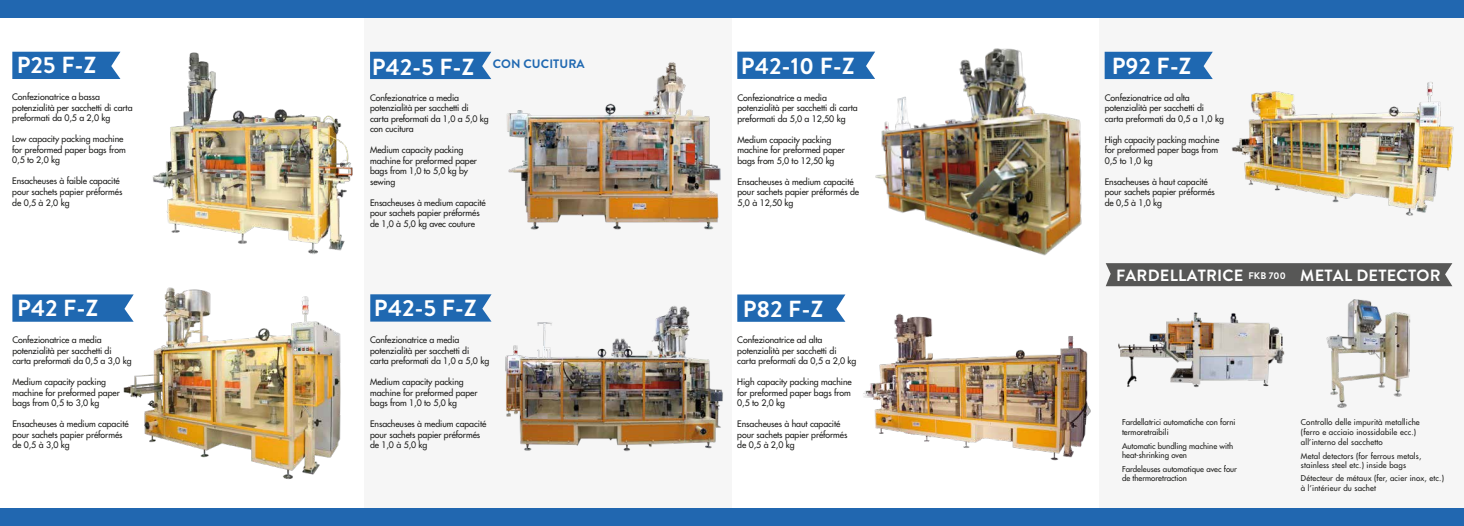
<style>
.page{position:relative;width:1464px;height:526px;background:#fff}
.page>*{position:absolute;margin:0;border:0;box-sizing:border-box;transform-origin:0 0}
.t1{font:700 23.19px "Brandon Grotesque";letter-spacing:.015em;color:#fff}
.t2{font:700 16.28px "Brandon Grotesque";letter-spacing:.015em;color:#fff}
.t3{font:700 12.25px "Brandon Grotesque";letter-spacing:.005em;color:#1f68b1}
.t4{font:700 9.62px "Brandon Grotesque";letter-spacing:.015em;color:#fff}
.t5{font:500 8.75px/10.5px "Futura Std";letter-spacing:-.01em;color:#1d1d1b}
.t6{font:500 7.88px/9.6px "Futura Std";letter-spacing:.02em;color:#1d1d1b}
.t7{font:500 7.88px/9.6px "Futura Std";color:#1d1d1b}
</style>
<div class="page">
<div style="left:365px;top:0;width:367px;height:526px;background:#f6f6f6"></div>
<div style="left:1099px;top:0;width:364px;height:526px;background:#f6f6f6"></div>
<div style="left:1105px;top:263px;width:347px;height:23px;background:#575756"></div>
<svg style="left:740px;top:294px;width:77px;height:28px;background:#246bb2"></svg>
<img style="left:817px;top:282px;width:324px;height:179px">
<div style="left:1104px;top:52px;width:108px;height:27px;background:#1f68b1"></div>
<img style="left:1232px;top:82px;width:222px;height:134px">
<div style="left:12px;top:52px;width:108px;height:27px;background:#1f68b1"></div>
<img style="left:141px;top:17px;width:224px;height:237px">
<svg style="left:12px;top:294px;width:79px;height:28px;background:#256cb3"></svg>
<img style="left:91px;top:287px;width:250px;height:193px">
<div style="left:370px;top:52px;width:121px;height:27px;background:#1f68b1"></div>
<img style="left:507px;top:62px;width:213px;height:168px">
<svg style="left:370px;top:294px;width:117px;height:28px;background:#266db3"></svg>
<img style="left:487px;top:294px;width:253px;height:158px">
<div style="left:737px;top:52px;width:123px;height:27px;background:#1f68b1"></div>
<img style="left:860px;top:48px;width:222px;height:208px">
<div style="left:0;top:0;width:1463px;height:17px;background:#2167b0"></div>
<div style="left:0;top:508px;width:1463px;height:18px;background:#2167b0"></div>
<img style="left:1116px;top:307px;width:169px;height:88px">
<img style="left:1326px;top:299px;width:85px;height:109px">
<h1 class="t1" style="left:17px;top:49px;width:81px">P25 F-Z</h1>
<p class="t5" style="left:12px;top:92px;width:122px">Confezionatrice a bassa potenzialità per sacchetti di carta preformati da 0,5 a 2,0 kg</p>
<p class="t5" style="left:12px;top:134px;width:115px">Low capacity packing machine for preformed paper bags from<br>0,5 to 2,0 kg</p>
<p class="t5" style="left:12px;top:176px;width:112px">Ensacheuses à faible capacité pour sachets papier préformés de 0,5 à 2,0 kg</p>
<h1 class="t1" style="left:17px;top:292px;width:83px">P42 F-Z</h1>
<p class="t5" style="left:12px;top:335px;width:121px">Confezionatrice a media potenzialità per sacchetti di carta preformati da 0,5 a 3,0 kg</p>
<p class="t5" style="left:12px;top:377px;width:109px">Medium capacity packing machine for preformed paper bags from 0,5 to 3,0 kg</p>
<p class="t5" style="left:12px;top:419px;width:118px">Ensacheuses à medium capacité pour sachets papier préformés de 0,5 à 3,0 kg</p>
<h1 class="t1" style="left:372px;top:50px;width:104px">P42-5 F-Z</h1>
<p class="t5" style="left:370px;top:92px;width:120px">Confezionatrice a media potenzialità per sacchetti di carta preformati da 1,0 a 5,0 kg con cucitura</p>
<p class="t5" style="left:370px;top:145px;width:108px">Medium capacity packing machine for preformed paper bags from 1,0 to 5,0 kg by sewing</p>
<p class="t5" style="left:370px;top:197px;width:117px">Ensacheuses à medium capacité pour sachets papier préformés de 1,0 à 5,0 kg avec couture</p>
<h3 class="t3" style="left:493px;top:56px;width:93px">CON CUCITURA</h3>
<h1 class="t1" style="left:374px;top:292px;width:104px">P42-5 F-Z</h1>
<p class="t5" style="left:370px;top:335px;width:121px">Confezionatrice a media potenzialità per sacchetti di carta preformati da 1,0 a 5,0 kg</p>
<p class="t5" style="left:370px;top:377px;width:109px">Medium capacity packing machine for preformed paper bags from 1,0 to 5,0 kg</p>
<p class="t5" style="left:370px;top:419px;width:118px">Ensacheuses à medium capacité pour sachets papier préformés de 1,0 à 5,0 kg</p>
<h1 class="t1" style="left:741px;top:49px;width:115px">P42-10 F-Z</h1>
<p class="t5" style="left:737px;top:92px;width:122px">Confezionatrice a media potenzialità per sacchetti di carta preformati da 5,0 a 12,50 kg</p>
<p class="t5" style="left:737px;top:134px;width:109px">Medium capacity packing machine for preformed paper bags from 5,0 to 12,50 kg</p>
<p class="t5" style="left:737px;top:176px;width:123px">Ensacheuses à medium capacité pour sachets papier préformés de<br>5,0 à 12,50 kg</p>
<h1 class="t1" style="left:742px;top:293px;width:82px">P82 F-Z</h1>
<p class="t5" style="left:737px;top:335px;width:121px">Confezionatrice ad alta potenzialità per sacchetti di carta preformati da 0,5 a 2,0 kg</p>
<p class="t5" style="left:737px;top:377px;width:116px;text-align:justify">High capacity packing machine for preformed paper bags from 0,5 to 2,0 kg</p>
<p class="t5" style="left:737px;top:419px;width:112px">Ensacheuses à haut capacité pour sachets papier préformés de 0,5 à 2,0 kg</p>
<h1 class="t1" style="left:1111px;top:50px;width:81px">P92 F-Z</h1>
<p class="t5" style="left:1104px;top:92px;width:121px">Confezionatrice ad alta potenzialità per sacchetti di carta preformati da 0,5 a 1,0 kg</p>
<p class="t5" style="left:1104px;top:134px;width:116px;text-align:justify">High capacity packing machine for preformed paper bags from 0,5 to 1,0 kg</p>
<p class="t5" style="left:1104px;top:176px;width:112px">Ensacheuses à haut capacité pour sachets papier préformés de 0,5 à 1,0 kg</p>
<h2 class="t2" style="left:1116px;top:264px;width:129px">FARDELLATRICE</h2>
<h2 class="t2" style="left:1300px;top:264px;width:142px">METAL DETECTOR</h2>
<p class="t4" style="left:1248px;top:269px;width:39px">FKB 700</p>
<p class="t7" style="left:1122px;top:417px;width:115px">Fardellatrici automatiche con forni termoretraibili</p>
<p class="t7" style="left:1122px;top:442px;width:113px;line-height:8.8px">Automatic bundling machine with heat-shrinking oven</p>
<p class="t7" style="left:1122px;top:464px;width:116px">Fardeleuses automatique avec four de thermoretraction</p>
<p class="t6" style="left:1300px;top:417px;width:120px">Controllo delle impurità metalliche (ferro e acciaio inossidabile ecc.) all’interno del sacchetto</p>
<p class="t6" style="left:1300px;top:451px;width:122px">Metal detectors (for ferrous metals, stainless steel etc.) inside bags</p>
<p class="t6" style="left:1300px;top:473px;width:144px">Détecteur de métaux (fer, acier inox, etc.) à l’intérieur du sachet</p>
</div>
